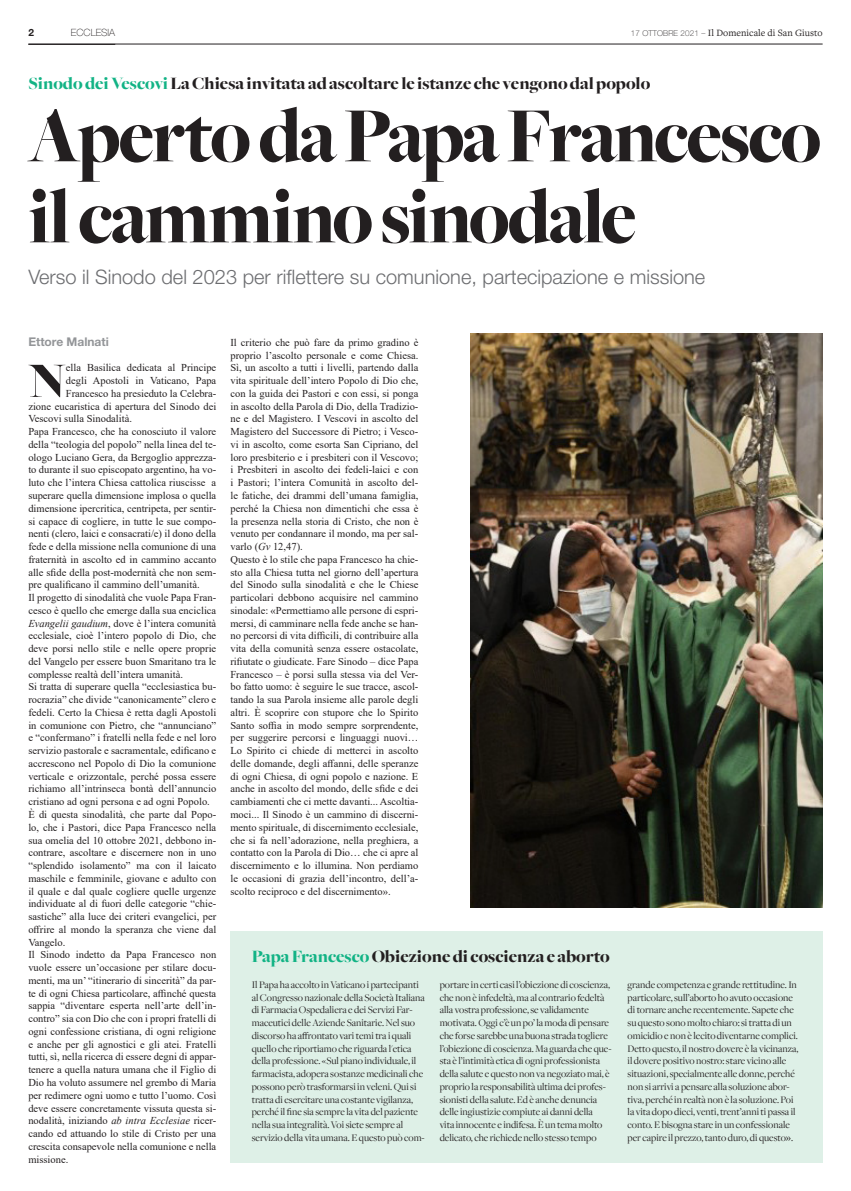
<style>
.page{position:relative;width:851px;height:1191px;background:#fff}
.page>*{position:absolute;margin:0;border:0;box-sizing:border-box;transform-origin:0 0}
.t1{font:900 81px/81px "Freight Big";letter-spacing:-.03em;color:#231f20;scale:.94 1}
.t2{font:900 51.3px "Freight Big";color:#231f20}
.t3{font:300 20px "Helvetica Neue LT Std";color:#6c6d70}
.t4{font:900 18px "Freight Big";color:#231f20}
.t5{font:700 12px "Helvetica Neue LT Std";color:#939598}
.t6{font:10.5px/12.8px "Times New Roman";color:#231f20;text-align:justify}
.t7{font:10.5px/12.8px "Freight Disp";color:#231f20}
.t8{font:10px "Freight Text Pro";color:#231f20}
.t9{font:100 10px "Helvetica Neue LT Std";color:#231f20}
.t10{font:700 10px "Helvetica Neue LT Std";color:#231f20}
.s1{font-family:"Helvetica Neue LT Std";font-weight:100;font-size:8px}
.s2{color:#12b385}
.s3{font-style:italic}
.s4{font-family:"Times New Roman"}
</style>
<div class="page">
<hr style="left:28px;top:44px;width:794px;height:1px;background:#231f20">
<img style="left:471px;top:333px;width:351px;height:574px">
<div style="left:230px;top:931px;width:592px;height:231px;background:#def0e7"></div>
<p class="t10" style="left:28px;top:26px;width:7px">2</p>
<p class="t9" style="left:71px;top:26px;width:46px">ECCLESIA</p>
<p class="t8" style="left:630px;top:26px;width:193px"><span class="s1">17 OTTOBRE 2021 –</span> Il Domenicale di San Giusto</p>
<p class="t4" style="left:28px;top:74px;width:623px"><span class="s2">Sinodo dei Vescovi</span> La Chiesa invitata ad ascoltare le istanze che vengono dal popolo</p>
<p class="t1" style="left:28px;top:97px;width:844px">Aperto da Papa Francesco il cammino sinodale</p>
<p class="t3" style="left:28px;top:264px;width:678px">Verso il Sinodo del 2023 per riflettere su comunione, partecipazione e missione</p>
<p class="t5" style="left:28px;top:334px;width:82px">Ettore Malnati</p>
<p class="t2" style="left:29px;top:352px;width:39px">N</p>
<p class="t6" style="left:66px;top:361px;width:152px">ella Basilica dedicata al Principe</p>
<p class="t6" style="left:66px;top:374px;width:152px">degli Apostoli in Vaticano, Papa</p>
<p class="t6" style="left:66px;top:387px;width:152px">Francesco ha presieduto la Celebra-</p>
<p class="t6" style="left:28px;top:399px;width:189px">zione eucaristica di apertura del Sinodo dei</p>
<p class="t6" style="left:28px;top:412px;width:105px">Vescovi sulla Sinodalità.</p>
<p class="t6" style="left:28px;top:425px;width:189px">Papa Francesco, che ha conosciuto il valore della “teologia del popolo” nella linea del te&shy;ologo Luciano Gera, da Bergoglio apprezza&shy;to durante il suo episcopato argentino, ha vo&shy;luto che l’intera Chiesa cattolica riuscisse a superare quella dimensione implosa o quella dimensione ipercritica, centripeta, per sentir&shy;si capace di cogliere, in tutte le sue compo&shy;nenti (clero, laici e consacrati/e) il dono della fede e della missione nella comunione di una fraternità in ascolto ed in cammino accanto alle sfide della post-modernità che non sem&shy;pre qualificano il cammino dell’umanità.</p>
<p class="t6" style="left:28px;top:591px;width:189px">Il progetto di sinodalità che vuole Papa Fran&shy;cesco è quello che emerge dalla sua enciclica <span class="s3">Evangelii gaudium</span>, dove è l’intera comunità ecclesiale, cioè l’intero popolo di Dio, che deve porsi nello stile e nelle opere proprie del Vangelo per essere buon Smaritano tra le complesse realtà dell’intera umanità.</p>
<p class="t6" style="left:28px;top:680px;width:189px">Si tratta di superare quella “ecclesiastica bu&shy;rocrazia” che divide “canonicamente” clero e fedeli. Certo la Chiesa è retta dagli Apostoli in comunione con Pietro, che “annunciano” e “confermano” i fratelli nella fede e nel loro servizio pastorale e sacramentale, edificano e accrescono nel Popolo di Dio la comunione verticale e orizzontale, perché possa essere richiamo all’intrinseca bontà dell’annuncio cristiano ad ogni persona e ad ogni Popolo.</p>
<p class="t6" style="left:28px;top:807px;width:189px">È di questa sinodalità, che parte dal Popo&shy;lo, che i Pastori, dice Papa Francesco nella sua omelia del 10 ottobre 2021, debbono in&shy;contrare, ascoltare e discernere non in uno “splendido isolamento” ma con il laicato maschile e femminile, giovane e adulto con il quale e dal quale cogliere quelle urgenze individuate al di fuori delle categorie “chie&shy;sastiche” alla luce dei criteri evangelici, per offrire al mondo la speranza che viene dal Vangelo.</p>
<p class="t6" style="left:28px;top:948px;width:189px">Il Sinodo indetto da Papa Francesco non vuole essere un’occasione per stilare docu&shy;menti, ma un’ “itinerario di sincerità” da par&shy;te di ogni Chiesa particolare, affinché questa sappia “diventare esperta nell’arte dell’in&shy;contro” sia con Dio che con i propri fratelli di ogni confessione cristiana, di ogni religione e anche per gli agnostici e gli atei. Fratelli tutti, sì, nella ricerca di essere degni di appar&shy;tenere a quella natura umana che il Figlio di Dio ha voluto assumere nel grembo di Maria per redimere ogni uomo e tutto l’uomo. Così deve essere concretamente vissuta questa si&shy;nodalità, iniziando <span class="s3">ab intra Ecclesiae</span> ricer&shy;cando ed attuando lo stile di Cristo per una crescita consapevole nella comunione e nella missione.</p>
<p class="t6" style="left:230px;top:335px;width:189px">Il criterio che può fare da primo gradino è proprio l’ascolto personale e come Chiesa.<br>Sì, un ascolto a tutti i livelli, partendo dalla vita spirituale dell’intero Popolo di Dio che, con la guida dei Pastori e con essi, si ponga in ascolto della Parola di Dio, della Tradizio&shy;ne e del Magistero. I Vescovi in ascolto del Magistero del Successore di Pietro; i Vesco&shy;vi in ascolto, come esorta San Cipriano, del loro presbiterio e i presbiteri con il Vescovo; i Presbiteri in ascolto dei fedeli-laici e con i Pastori; l’intera Comunità in ascolto del&shy;le fatiche, dei drammi dell’umana famiglia, perché la Chiesa non dimentichi che essa è la presenza nella storia di Cristo, che non è venuto per condannare il mondo, ma per sal&shy;varlo (<span class="s3">Gv</span> 12,47).</p>
<p class="t6" style="left:230px;top:552px;width:189px">Questo è lo stile che papa Francesco ha chie&shy;sto alla Chiesa tutta nel giorno dell’apertura del Sinodo sulla sinodalità e che le Chiese particolari debbono acquisire nel cammino sinodale: «Permettiamo alle persone di espri&shy;mersi, di camminare nella fede anche se han&shy;no percorsi di vita difficili, di contribuire alla vita della comunità senza essere ostacolate, rifiutate o giudicate. Fare Sinodo – dice Papa Francesco – è porsi sulla stessa via del Ver&shy;bo fatto uomo: è seguire le sue tracce, ascol&shy;tando la sua Parola insieme alle parole degli altri. È scoprire con stupore che lo Spirito Santo soffia in modo sempre sorprendente, per suggerire percorsi e linguaggi nuovi… Lo Spirito ci chiede di metterci in ascolto delle domande, degli affanni, delle speranze di ogni Chiesa, di ogni popolo e nazione. E anche in ascolto del mondo, delle sfide e dei cambiamenti che ci mette davanti... Ascoltia&shy;moci... Il Sinodo è un cammino di discerni&shy;mento spirituale, di discernimento ecclesiale, che si fa nell’adorazione, nella preghiera, a contatto con la Parola di Dio… che ci apre al discernimento e lo illumina. Non perdiamo le occasioni di grazia dell’incontro, dell’a&shy;scolto reciproco e del discernimento».</p>
<p class="t4" style="left:252px;top:946px;width:359px"><span class="s2">Papa Francesco</span> Obiezione di coscienza e aborto</p>
<p class="t7" style="left:252px;top:978px;width:175px">Il Papa ha accolto in Vaticano i partecipanti al Congresso nazionale della Società Italiana di Farmacia Ospedaliera e dei Servizi Far&shy;maceutici delle Aziende Sanitarie. Nel suo discorso ha affrontato vari temi tra i quali quello che riportiamo che riguarda l'etica della professione. «Sul piano individuale, il farmacista, adopera sostanze medicinali che possono però trasformarsi in veleni. Qui si tratta di esercitare una costante vigilanza, perché il fine sia sempre la vita del paziente nella sua integralità. Voi siete sempre al servizio della vita umana. E questo può com-</p>
<p class="t7" style="left:439px;top:978px;width:173px">portare in certi casi l’obiezione di coscienza, che non è infedeltà, ma al contrario fedeltà alla vostra professione, se validamente motivata. Oggi c’è un po’ la moda di pensare che forse sarebbe una buona strada togliere l’obiezione di coscienza. Ma guarda che que&shy;sta è l’intimità etica di ogni professionista della salute e questo non va negoziato mai, è proprio la responsabilità ultima dei profes&shy;sionisti della salute. Ed è anche denuncia delle ingiustizie compiute ai danni della<br>vita innocente e indifesa. È un tema molto delicato, che richiede nello stesso tempo</p>
<p class="t7" style="left:627px;top:978px;width:172px">grande competenza e grande rettitudine. In particolare, sull’aborto ho avuto occasione di tornare anche recentemente. Sapete che su questo sono molto chiaro: si tratta di un omicidio e non è lecito diventarne complici.<br>Detto questo, il nostro dovere è la vicinanza, il dovere positivo nostro: stare vicino alle situazioni, specialmente alle donne, perché non si arrivi a pensare alla soluzione abor&shy;tiva, perché in realtà non è la soluzione. Poi la vita dopo dieci, venti, trent’anni ti passa il conto. E bisogna stare in un confessionale per capire il prezzo, tanto duro, di questo<span class="s4">»</span>.</p>
</div>
